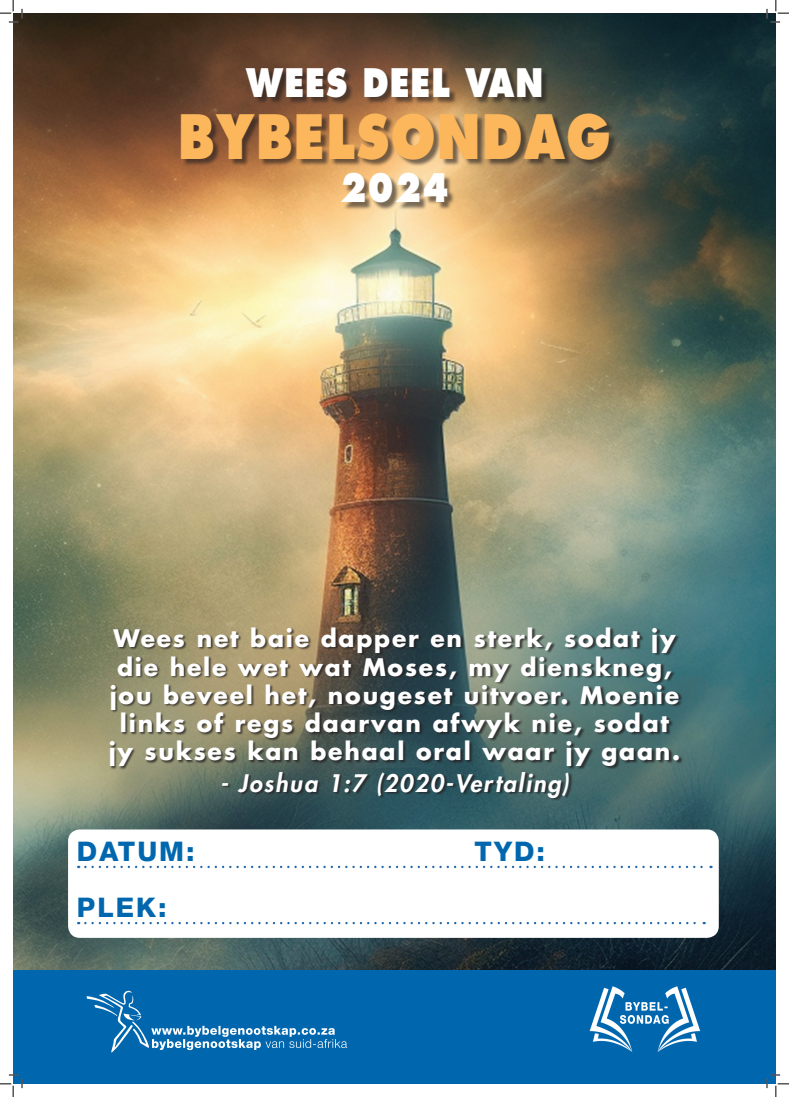
<style>
.page{position:relative;width:789px;height:1097px;background:#fff}
.page>*{position:absolute;margin:0;border:0;box-sizing:border-box;transform-origin:0 0}
.t1{font:800 59.38px "Futura Std";letter-spacing:.03em;color:#fcb75c;scale:.83 1}
.t2{font:800 38.25px "Futura Std";letter-spacing:.03em;color:#fff;scale:.83 1}
.t3{font:800 26.88px "Helvetica Neue LT";letter-spacing:.075em;color:#0067af}
.t4{font:700 23.5px/28.2px "Futura Std";letter-spacing:.075em;color:#fff;text-align:center}
.t5{font:italic 800 23.5px "Futura Std";letter-spacing:.075em;color:#fff}
</style>
<div class="page">
<img style="left:13px;top:13px;width:762px;height:957px">
<div style="left:182px;top:69px;width:434px;height:141px;background:#231f20;opacity:.6"></div>
<div style="left:110px;top:628px;width:572px;height:173px;background:#231f20;opacity:.75"></div>
<div style="left:13px;top:970px;width:762px;height:113px;background:#0067af"></div>
<svg style="left:86px;top:990px;width:261px;height:63px"></svg>
<img style="left:589px;top:986px;width:112px;height:66px">
<svg style="left:619px;top:1002px;width:49px;height:21px"></svg>
<div style="left:68px;top:829px;width:650px;height:108px;background:#fff;border-radius:12px"></div>
<svg style="left:85px;top:865px;width:626px;height:3px"></svg>
<svg style="left:85px;top:922px;width:619px;height:2px"></svg>
<svg style="left:0;top:0;width:23px;height:23px"></svg>
<svg style="left:0;top:1074px;width:23px;height:22px"></svg>
<svg style="left:766px;top:0;width:22px;height:23px"></svg>
<svg style="left:766px;top:1074px;width:22px;height:22px"></svg>
<p class="t2" style="left:245px;top:58px;width:359px">WEES DEEL VAN</p>
<p class="t1" style="left:178px;top:98px;width:522px">BYBELSONDAG</p>
<p class="t2" style="left:340px;top:164px;width:133px">2024</p>
<p class="t4" style="left:109px;top:624px;width:572px">Wees net baie dapper en sterk, sodat jy die hele wet wat Moses, my dienskneg, jou beveel het, nougeset uitvoer. Moenie links of regs daarvan afwyk nie, sodat jy sukses kan behaal oral waar jy gaan.</p>
<p class="t5" style="left:220px;top:768px;width:350px">- Joshua 1:7 (2020-Vertaling)</p>
<p class="t3" style="left:77px;top:835px;width:119px">DATUM:</p>
<p class="t3" style="left:474px;top:835px;width:72px">TYD:</p>
<p class="t3" style="left:77px;top:891px;width:91px">PLEK:</p>
</div>
